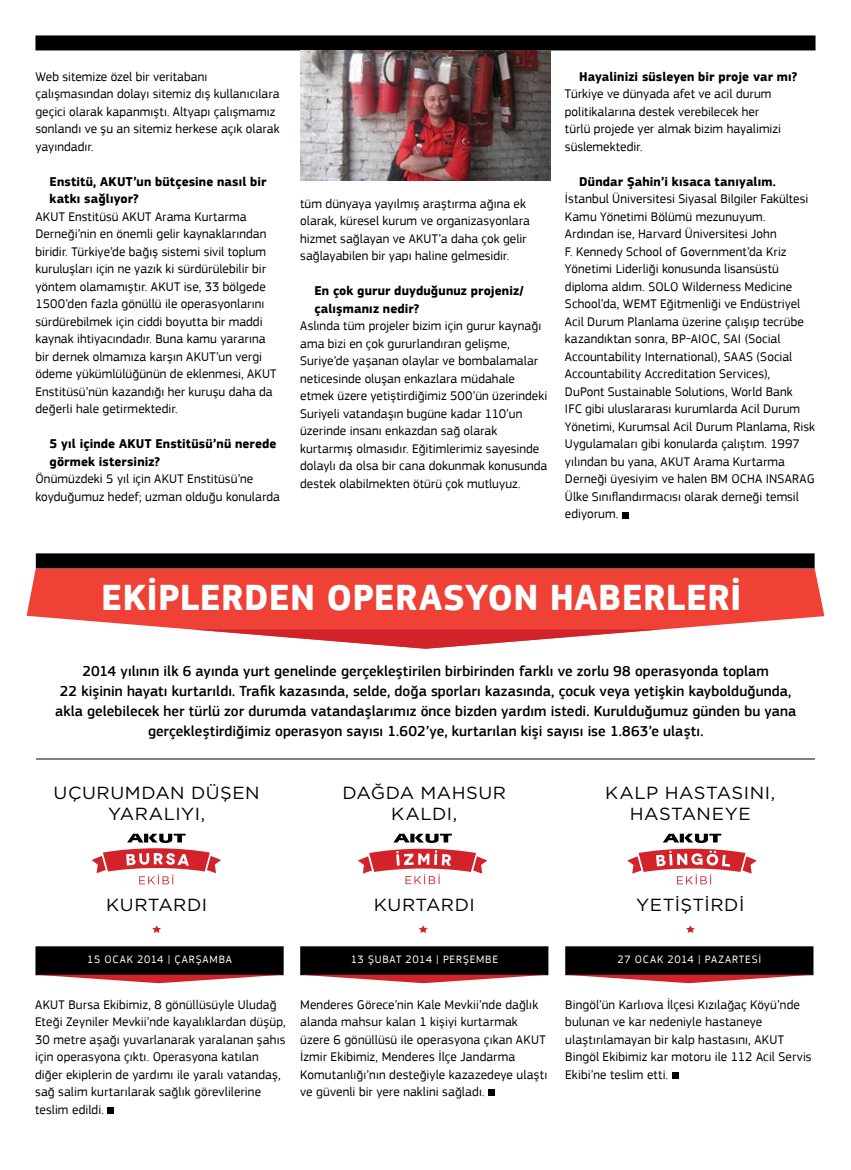
<style>
.page{position:relative;width:851px;height:1170px;background:#fff}
.page>*{position:absolute;margin:0;border:0;box-sizing:border-box;transform-origin:0 0}
.t1{font:700 37.5px "PF Square Sans Pro";letter-spacing:.01em;color:#fff}
.t2{font:17.5px/21.6px "Gotham";letter-spacing:.025em;color:#000;text-align:center;scale:1.05 1}
.t3{font:500 15px/20px "PF Square Sans Pro";letter-spacing:.005em;color:#000;text-align:center}
.t4{font:13.12px/17.5px "PF Square Sans Pro";letter-spacing:.005em;color:#000}
.t5{font:700 13.12px/17.5px "PF Square Sans Pro";letter-spacing:.01em;color:#000}
.t6{font:11.25px "PF Square Sans Pro";letter-spacing:.075em;color:#fff}
</style>
<div class="page">
<div style="left:35px;top:35px;width:780px;height:15px;background:#000"></div>
<div style="left:621px;top:511px;width:7px;height:7px;background:#000"></div>
<svg style="left:27px;top:568px;width:797px;height:62px;background:#ee4c41"></svg>
<svg style="left:192px;top:629px;width:469px;height:19px"></svg>
<div style="left:36px;top:553px;width:778px;height:15px;background:#000"></div>
<div style="left:107px;top:1106px;width:7px;height:7px;background:#000"></div>
<svg style="left:152px;top:925px;width:9px;height:7px"></svg>
<hr style="left:36px;top:758px;width:778px;height:1px;background:#000">
<svg style="left:127px;top:833px;width:59px;height:9px"></svg>
<svg style="left:91px;top:848px;width:130px;height:36px"></svg>
<div style="left:488px;top:1089px;width:7px;height:7px;background:#000"></div>
<svg style="left:419px;top:925px;width:8px;height:7px"></svg>
<svg style="left:300px;top:946px;width:248px;height:37px;background:#362223"></svg>
<svg style="left:35px;top:946px;width:248px;height:37px;background:#362223"></svg>
<svg style="left:393px;top:833px;width:59px;height:9px"></svg>
<svg style="left:358px;top:848px;width:129px;height:36px"></svg>
<svg style="left:565px;top:946px;width:248px;height:37px;background:#362223"></svg>
<div style="left:671px;top:1071px;width:7px;height:7px;background:#000"></div>
<svg style="left:686px;top:925px;width:8px;height:7px"></svg>
<svg style="left:663px;top:833px;width:58px;height:9px"></svg>
<svg style="left:627px;top:848px;width:129px;height:36px"></svg>
<img style="left:300px;top:50px;width:251px;height:130px">
<p class="t4" style="left:35px;top:68px;width:246px">Web sitemize özel bir veritabanı çalışmasından dolayı sitemiz dış kullanıcılara geçici olarak kapanmıştı. Altyapı çalışmamız sonlandı ve şu an sitemiz herkese açık olarak yayındadır.</p>
<p class="t5" style="left:50px;top:173px;width:218px">Enstitü, AKUT’un bütçesine nasıl bir katkı sağlıyor?</p>
<p class="t4" style="left:35px;top:208px;width:242px">AKUT Enstitüsü AKUT Arama Kurtarma Derneği’nin en önemli gelir kaynaklarından biridir. Türkiye’de bağış sistemi sivil toplum kuruluşları için ne yazık ki sürdürülebilir bir yöntem olamamıştır. AKUT ise, 33 bölgede 1500’den fazla gönüllü ile operasyonlarını sürdürebilmek için ciddi boyutta bir maddi kaynak ihtiyacındadır. Buna kamu yararına bir dernek olmamıza karşın AKUT’un vergi ödeme yükümlülüğünün de eklenmesi, AKUT Enstitüsü’nün kazandığı her kuruşu daha da değerli hale getirmektedir.</p>
<p class="t5" style="left:50px;top:436px;width:228px">5 yıl içinde AKUT Enstitüsü’nü nerede görmek istersiniz?</p>
<p class="t4" style="left:35px;top:470px;width:246px">Önümüzdeki 5 yıl için AKUT Enstitüsü’ne koyduğumuz hedef; uzman olduğu konularda</p>
<p class="t4" style="left:300px;top:195px;width:231px">tüm dünyaya yayılmış araştırma ağına ek olarak, küresel kurum ve organizasyonlara hizmet sağlayan ve AKUT’a daha çok gelir sağlayabilen bir yapı haline gelmesidir.</p>
<p class="t5" style="left:314px;top:282px;width:211px">En çok gurur duyduğunuz projeniz/ çalışmanız nedir?</p>
<p class="t4" style="left:300px;top:317px;width:248px">Aslında tüm projeler bizim için gurur kaynağı ama bizi en çok gururlandıran gelişme, Suriye’de yaşanan olaylar ve bombalamalar neticesinde oluşan enkazlara müdahale etmek üzere yetiştirdiğimiz 500’ün üzerindeki Suriyeli vatandaşın bugüne kadar 110’un üzerinde insanı enkazdan sağ olarak kurtarmış olmasıdır. Eğitimlerimiz sayesinde dolaylı da olsa bir cana dokunmak konusunda destek olabilmekten ötürü çok mutluyuz.</p>
<p class="t5" style="left:579px;top:68px;width:220px">Hayalinizi süsleyen bir proje var mı?</p>
<p class="t4" style="left:565px;top:85px;width:217px">Türkiye ve dünyada afet ve acil durum politikalarına destek verebilecek her türlü projede yer almak bizim hayalimizi süslemektedir.</p>
<p class="t5" style="left:579px;top:173px;width:198px">Dündar Şahin’i kısaca tanıyalım.</p>
<p class="t4" style="left:565px;top:190px;width:251px">İstanbul Üniversitesi Siyasal Bilgiler Fakültesi Kamu Yönetimi Bölümü mezunuyum.<br>Ardından ise, Harvard Üniversitesi John<br>F. Kennedy School of Government’da Kriz Yönetimi Liderliği konusunda lisansüstü diploma aldım. SOLO Wilderness Medicine School’da, WEMT Eğitmenliği ve Endüstriyel Acil Durum Planlama üzerine çalışıp tecrübe kazandıktan sonra, BP-AIOC, SAI (Social Accountability International), SAAS (Social Accountability Accreditation Services),<br>DuPont Sustainable Solutions, World Bank<br>IFC gibi uluslararası kurumlarda Acil Durum Yönetimi, Kurumsal Acil Durum Planlama, Risk Uygulamaları gibi konularda çalıştım. 1997 yılından bu yana, AKUT Arama Kurtarma Derneği üyesiyim ve halen BM OCHA INSARAG Ülke Sınıflandırmacısı olarak derneği temsil ediyorum.</p>
<h1 class="t1" style="left:101px;top:575px;width:641px">EKİPLERDEN OPERASYON HABERLERİ</h1>
<p class="t3" style="left:55px;top:661px;width:742px">2014 yılının ilk 6 ayında yurt genelinde gerçekleştirilen birbirinden farklı ve zorlu 98 operasyonda toplam<br>22 kişinin hayatı kurtarıldı. Trafik kazasında, selde, doğa sporları kazasında, çocuk veya yetişkin kaybolduğunda, akla gelebilecek her türlü zor durumda vatandaşlarımız önce bizden yardım istedi. Kurulduğumuz günden bu yana gerçekleştirdiğimiz operasyon sayısı 1.602’ye, kurtarılan kişi sayısı ise 1.863’e ulaştı.</p>
<h2 class="t2" style="left:54px;top:781px;width:198px">UÇURUMDAN DÜŞEN<br>YARALIYI,</h2>
<h2 class="t2" style="left:342px;top:781px;width:157px">DAĞDA MAHSUR<br>KALDI,</h2>
<h2 class="t2" style="left:605px;top:781px;width:163px">KALP HASTASINI,<br>HASTANEYE</h2>
<h2 class="t2" style="left:106px;top:893px;width:98px">KURTARDI</h2>
<h2 class="t2" style="left:374px;top:893px;width:98px">KURTARDI</h2>
<p class="t6" style="left:87px;top:952px;width:146px">15 OCAK 2014 | ÇARŞAMBA</p>
<p class="t6" style="left:350px;top:952px;width:149px">13 ŞUBAT 2014 | PERŞEMBE</p>
<p class="t4" style="left:35px;top:995px;width:252px">AKUT Bursa Ekibimiz, 8 gönüllüsüyle Uludağ Eteği Zeyniler Mevkii’nde kayalıklardan düşüp, 30 metre aşağı yuvarlanarak yaralanan şahıs için operasyona çıktı. Operasyona katılan diğer ekiplerin de yardımı ile yaralı vatandaş, sağ salim kurtarılarak sağlık görevlilerine teslim edildi.</p>
<p class="t4" style="left:300px;top:995px;width:248px">Menderes Görece’nin Kale Mevkii’nde dağlık alanda mahsur kalan 1 kişiyi kurtarmak üzere 6 gönüllüsü ile operasyona çıkan AKUT İzmir Ekibimiz, Menderes İlçe Jandarma Komutanlığı’nın desteğiyle kazazedeye ulaştı ve güvenli bir yere naklini sağladı.</p>
<h2 class="t2" style="left:636px;top:893px;width:104px">YETİŞTİRDİ</h2>
<p class="t6" style="left:617px;top:952px;width:145px">27 OCAK 2014 | PAZARTESİ</p>
<p class="t4" style="left:565px;top:995px;width:248px">Bingöl’ün Karlıova İlçesi Kızılağaç Köyü’nde bulunan ve kar nedeniyle hastaneye ulaştırılamayan bir kalp hastasını, AKUT Bingöl Ekibimiz kar motoru ile 112 Acil Servis Ekibi’ne teslim etti.</p>
</div>
